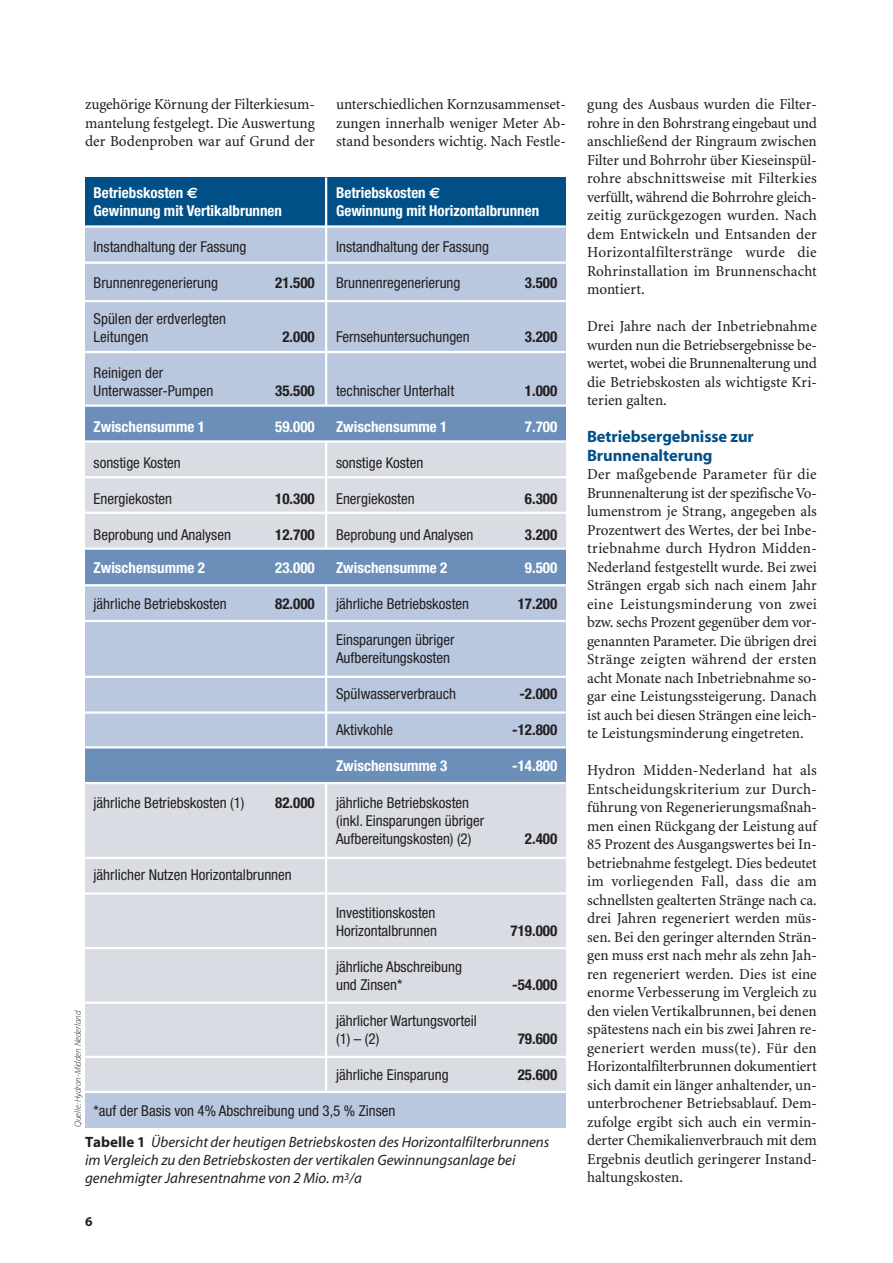
<style>
.page{position:relative;width:893px;height:1263px;background:#fff}
.page>*{position:absolute;margin:0;border:0;box-sizing:border-box;transform-origin:0 0}
.t1{font:700 16.5px/18.5px "Myriad T1";letter-spacing:-.005em;color:#005087}
.t2{font:15.3px/18.5px "RM Minion Mager";color:#231f20;text-align:justify}
.t3{font:condensed 15px/18px "Helvetica Neue";color:#231f20}
.t4{font:700 condensed 15px "Helvetica Neue";color:#fff}
.t5{font:italic 15px/18px "Myriad T1";color:#231f20}
.t6{font:700 condensed 15px "Helvetica Neue";color:#231f20}
.t7{font:700 13.5px "Myriad T1";color:#231f20}
.t8{font:italic 300 9px "Myriad T1";color:#231f20}
.s1{font-family:"Euro Sans";font-stretch:normal}
.s2{font-weight:700;font-style:normal}
</style>
<div class="page">
<div style="left:85px;top:177px;width:481px;height:950px;background:#d9dce3"></div>
<div style="left:85px;top:227px;width:481px;height:185px;background:#b9c8df"></div>
<hr style="left:85px;top:262px;width:481px;height:2px;background:#fff">
<hr style="left:85px;top:300px;width:481px;height:2px;background:#fff">
<hr style="left:85px;top:351px;width:481px;height:2px;background:#fff">
<div style="left:85px;top:177px;width:481px;height:50px;background:#005087"></div>
<hr style="left:85px;top:225px;width:481px;height:3px;background:#fff">
<div style="left:85px;top:580px;width:481px;height:180px;background:#b9c8df"></div>
<div style="left:85px;top:1092px;width:481px;height:35px;background:#b9c8df"></div>
<hr style="left:325px;top:177px;width:2px;height:915px;background:#fff">
<hr style="left:85px;top:476px;width:481px;height:2px;background:#fff">
<hr style="left:85px;top:620px;width:481px;height:2px;background:#fff">
<hr style="left:85px;top:711px;width:481px;height:3px;background:#fff">
<hr style="left:85px;top:857px;width:481px;height:2px;background:#fff">
<hr style="left:85px;top:892px;width:481px;height:3px;background:#fff">
<hr style="left:85px;top:947px;width:481px;height:2px;background:#fff">
<hr style="left:85px;top:1002px;width:481px;height:2px;background:#fff">
<hr style="left:85px;top:1056px;width:481px;height:2px;background:#fff">
<hr style="left:85px;top:1091px;width:481px;height:2px;background:#fff">
<hr style="left:85px;top:512px;width:481px;height:2px;background:#fff">
<div style="left:85px;top:747px;width:481px;height:36px;background:#6b8fb9"></div>
<hr style="left:85px;top:782px;width:481px;height:2px;background:#fff">
<div style="left:85px;top:550px;width:481px;height:35px;background:#6b8fb9"></div>
<hr style="left:85px;top:584px;width:481px;height:2px;background:#fff">
<div style="left:85px;top:406px;width:481px;height:35px;background:#6b8fb9"></div>
<hr style="left:85px;top:440px;width:481px;height:3px;background:#fff">
<hr style="left:85px;top:404px;width:481px;height:3px;background:#fff">
<hr style="left:85px;top:548px;width:481px;height:2px;background:#fff">
<hr style="left:85px;top:676px;width:481px;height:2px;background:#fff">
<hr style="left:85px;top:746px;width:481px;height:2px;background:#fff">
<p class="t2" style="left:85px;top:96px;width:231px">zugehörige Körnung der Filterkiesum&shy;mantelung festgelegt. Die Auswertung der Bodenproben war auf Grund der</p>
<p class="t2" style="left:336px;top:96px;width:231px">unterschiedlichen Kornzusammenset&shy;zungen innerhalb weniger Meter Ab&shy;stand besonders wichtig. Nach Festle-</p>
<p class="t2" style="left:587px;top:96px;width:231px">gung des Ausbaus wurden die Filter&shy;rohre in den Bohrstrang eingebaut und anschließend der Ringraum zwischen Filter und Bohrrohr über Kieseinspül&shy;rohre abschnittsweise mit Filterkies verfüllt, während die Bohrrohre gleich&shy;zeitig zurückgezogen wurden. Nach dem Entwickeln und Entsanden der Horizontalfilterstränge wurde die Rohrinstallation im Brunnenschacht montiert.</p>
<p class="t2" style="left:587px;top:318px;width:231px">Drei Jahre nach der Inbetriebnahme wurden nun die Betriebsergebnisse be&shy;wertet, wobei die Brunnenalterung und die Betriebskosten als wichtigste Kri&shy;terien galten.</p>
<p class="t1" style="left:587px;top:429px;width:168px">Betriebsergebnisse zur<br>Brunnenalterung</p>
<p class="t2" style="left:587px;top:466px;width:231px">Der maßgebende Parameter für die Brunnenalterung ist der spezifische Vo&shy;lumenstrom je Strang, angegeben als Prozentwert des Wertes, der bei Inbe&shy;triebnahme durch Hydron Midden-Nederland festgestellt wurde. Bei zwei Strängen ergab sich nach einem Jahr eine Leistungsminderung von zwei bzw. sechs Prozent gegenüber dem vor&shy;genannten Parameter. Die übrigen drei Stränge zeigten während der ersten acht Monate nach Inbetriebnahme so&shy;gar eine Leistungssteigerung. Danach ist auch bei diesen Strängen eine leich&shy;te Leistungsminderung eingetreten.</p>
<p class="t2" style="left:587px;top:762px;width:231px">Hydron Midden-Nederland hat als Entscheidungskriterium zur Durch&shy;führung von Regenerierungsmaßnah&shy;men einen Rückgang der Leistung auf 85 Prozent des Ausgangswertes bei In&shy;betriebnahme festgelegt. Dies bedeutet im vorliegenden Fall, dass die am schnellsten gealterten Stränge nach ca. drei Jahren regeneriert werden müs&shy;sen. Bei den geringer alternden Strän&shy;gen muss erst nach mehr als zehn Jah&shy;ren regeneriert werden. Dies ist eine enorme Verbesserung im Vergleich zu den vielen Vertikalbrunnen, bei denen spätestens nach ein bis zwei Jahren re&shy;generiert werden muss(te). Für den Horizontalfilterbrunnen dokumentiert sich damit ein länger anhaltender, un&shy;unterbrochener Betriebsablauf. Dem&shy;zufolge ergibt sich auch ein vermin&shy;derter Chemikalienverbrauch mit dem Ergebnis deutlich geringerer Instand&shy;haltungskosten.</p>
<p class="t4" style="left:94px;top:187px;width:106px">Betriebskosten <span class="s1">€</span></p>
<p class="t4" style="left:336px;top:187px;width:106px">Betriebskosten <span class="s1">€</span></p>
<p class="t4" style="left:94px;top:205px;width:190px">Gewinnung mit Vertikalbrunnen</p>
<p class="t4" style="left:336px;top:205px;width:205px">Gewinnung mit Horizontalbrunnen</p>
<p class="t3" style="left:94px;top:239px;width:154px">Instandhaltung der Fassung</p>
<p class="t3" style="left:336px;top:239px;width:154px">Instandhaltung der Fassung</p>
<p class="t3" style="left:94px;top:275px;width:126px">Brunnenregenerierung</p>
<p class="t6" style="left:275px;top:277px;width:41px">21.500</p>
<p class="t3" style="left:336px;top:275px;width:126px">Brunnenregenerierung</p>
<p class="t6" style="left:525px;top:277px;width:34px">3.500</p>
<p class="t3" style="left:94px;top:311px;width:134px">Spülen der erdverlegten<br>Leitungen</p>
<p class="t6" style="left:282px;top:331px;width:34px">2.000</p>
<p class="t3" style="left:336px;top:329px;width:135px">Fernsehuntersuchungen</p>
<p class="t6" style="left:525px;top:331px;width:34px">3.200</p>
<p class="t3" style="left:94px;top:365px;width:121px">Reinigen der<br>Unterwasser-Pumpen</p>
<p class="t6" style="left:275px;top:385px;width:41px">35.500</p>
<p class="t3" style="left:336px;top:383px;width:120px">technischer Unterhalt</p>
<p class="t6" style="left:525px;top:385px;width:34px">1.000</p>
<p class="t4" style="left:94px;top:421px;width:113px">Zwischensumme 1</p>
<p class="t4" style="left:275px;top:421px;width:41px">59.000</p>
<p class="t4" style="left:336px;top:421px;width:113px">Zwischensumme 1</p>
<p class="t4" style="left:525px;top:421px;width:34px">7.700</p>
<p class="t3" style="left:94px;top:455px;width:89px">sonstige Kosten</p>
<p class="t3" style="left:336px;top:455px;width:89px">sonstige Kosten</p>
<p class="t3" style="left:94px;top:491px;width:80px">Energiekosten</p>
<p class="t6" style="left:275px;top:493px;width:41px">10.300</p>
<p class="t3" style="left:336px;top:491px;width:80px">Energiekosten</p>
<p class="t6" style="left:525px;top:493px;width:34px">6.300</p>
<p class="t3" style="left:94px;top:527px;width:139px">Beprobung und Analysen</p>
<p class="t6" style="left:275px;top:529px;width:41px">12.700</p>
<p class="t3" style="left:336px;top:527px;width:139px">Beprobung und Analysen</p>
<p class="t6" style="left:525px;top:529px;width:34px">3.200</p>
<p class="t4" style="left:94px;top:562px;width:113px">Zwischensumme 2</p>
<p class="t4" style="left:275px;top:562px;width:41px">23.000</p>
<p class="t4" style="left:336px;top:562px;width:113px">Zwischensumme 2</p>
<p class="t4" style="left:525px;top:562px;width:34px">9.500</p>
<p class="t3" style="left:94px;top:596px;width:135px">jährliche Betriebskosten</p>
<p class="t6" style="left:275px;top:598px;width:41px">82.000</p>
<p class="t3" style="left:336px;top:596px;width:135px">jährliche Betriebskosten</p>
<p class="t6" style="left:517px;top:598px;width:41px">17.200</p>
<p class="t3" style="left:336px;top:632px;width:120px">Einsparungen übriger<br>Aufbereitungskosten</p>
<p class="t3" style="left:336px;top:686px;width:122px">Spülwasserverbrauch</p>
<p class="t6" style="left:519px;top:688px;width:39px">-2.000</p>
<p class="t3" style="left:336px;top:722px;width:59px">Aktivkohle</p>
<p class="t6" style="left:512px;top:724px;width:47px">-12.800</p>
<p class="t4" style="left:336px;top:760px;width:113px">Zwischensumme 3</p>
<p class="t4" style="left:512px;top:760px;width:47px">-14.800</p>
<p class="t3" style="left:94px;top:795px;width:152px">jährliche Betriebskosten (1)</p>
<p class="t6" style="left:275px;top:798px;width:41px">82.000</p>
<p class="t3" style="left:336px;top:795px;width:150px">jährliche Betriebskosten (inkl. Einsparungen übriger<br>Aufbereitungskosten) (2)</p>
<p class="t6" style="left:525px;top:834px;width:34px">2.400</p>
<p class="t3" style="left:94px;top:867px;width:200px">jährlicher Nutzen Horizontalbrunnen</p>
<p class="t3" style="left:336px;top:905px;width:103px">Investitionskosten<br>Horizontalbrunnen</p>
<p class="t6" style="left:510px;top:925px;width:48px">719.000</p>
<p class="t3" style="left:336px;top:959px;width:127px">jährliche Abschreibung und Zinsen*</p>
<p class="t6" style="left:512px;top:979px;width:47px">-54.000</p>
<p class="t8" style="left:74px;top:1127px;width:118px;rotate:-90deg">Quelle: Hydron-Midden Nederland</p>
<p class="t3" style="left:336px;top:1013px;width:142px">jährlicher Wartungsvorteil (1) – (2)</p>
<p class="t6" style="left:517px;top:1033px;width:41px">79.600</p>
<p class="t3" style="left:336px;top:1067px;width:114px">jährliche Einsparung</p>
<p class="t6" style="left:517px;top:1069px;width:41px">25.600</p>
<p class="t3" style="left:94px;top:1103px;width:303px">*auf der Basis von 4% Abschreibung und 3,5 % Zinsen</p>
<p class="t5" style="left:85px;top:1134px;width:466px"><span class="s2">Tabelle 1</span> Übersicht der heutigen Betriebskosten des Horizontalfilterbrunnens im Vergleich zu den Betriebskosten der vertikalen Gewinnungsanlage bei genehmigter Jahresentnahme von 2 Mio. m<sup>3</sup>/a</p>
<p class="t7" style="left:85px;top:1217px;width:9px">6</p>
</div>
